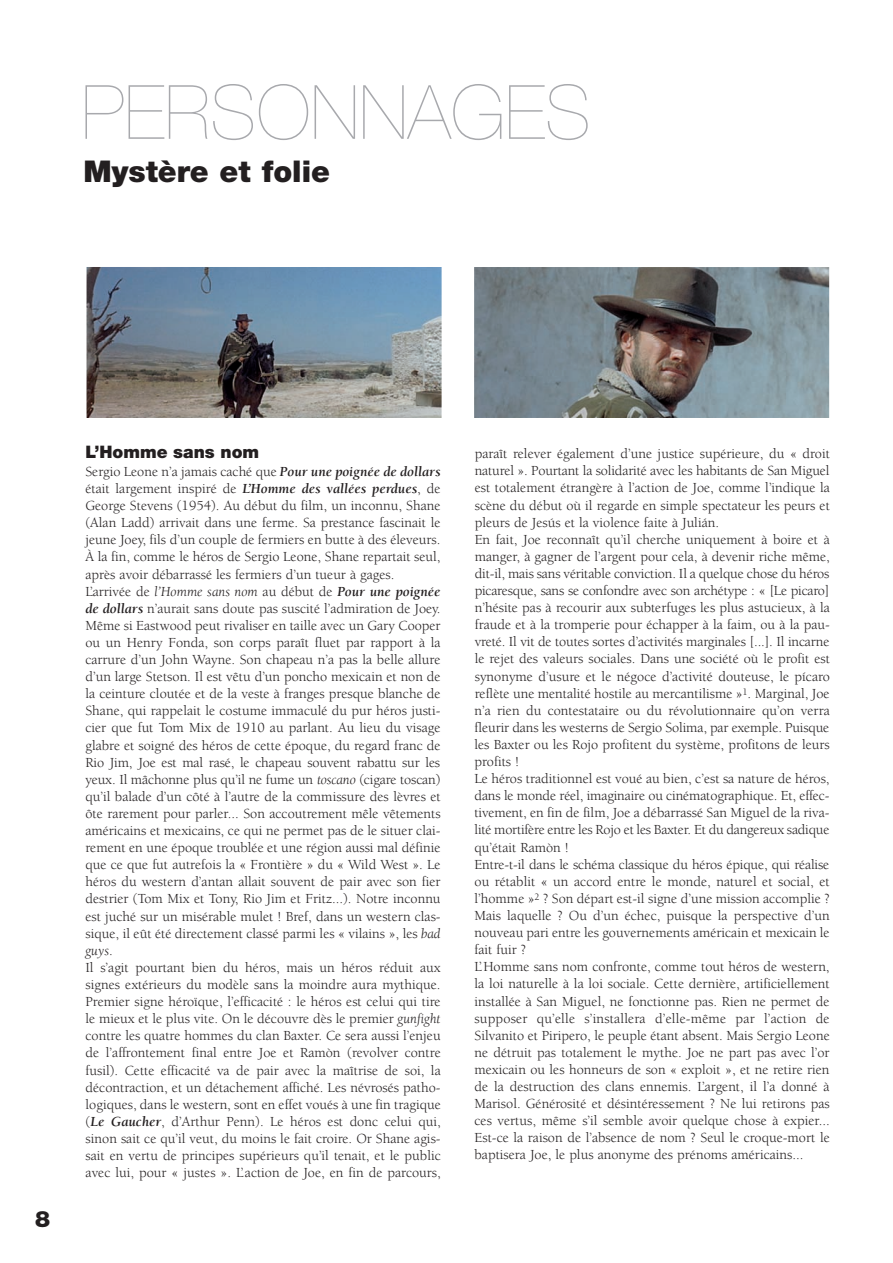
<style>
.page{position:relative;width:893px;height:1263px;background:#fff}
.page>*{position:absolute;margin:0;border:0;box-sizing:border-box;transform-origin:0 0}
.t1{font:200 75px "Helvetica Neue";color:#a8a9ad}
.t2{font:900 30px "Helvetica Neue";color:#231f20}
.t3{font:900 22.5px "Helvetica Neue";color:#231f20}
.t4{font:900 17.25px "Helvetica Neue";color:#231f20}
.t5{font:14.25px/17.1px "Berkeley";color:#231f20}
.s1{font-weight:700;font-style:italic}
.s2{font-style:italic}
</style>
<div class="page">
<img style="left:87px;top:267px;width:355px;height:151px">
<img style="left:474px;top:267px;width:355px;height:151px">
<h1 class="t1" style="left:81px;top:85px;width:511px">PERSONNAGES</h1>
<h2 class="t2" style="left:84px;top:161px;width:248px">Mystère et folie</h2>
<h3 class="t3" style="left:35px;top:1211px;width:17px">8</h3>
<p class="t4" style="left:85px;top:445px;width:175px">L’Homme sans nom</p>
<p class="t5" style="left:85px;top:464px;width:357px">Sergio Leone n’a jamais caché que <span class="s1">Pour une poignée de dollars </span>était largement inspiré de <span class="s1">L’Homme des vallées perdues</span>, de George Stevens (1954). Au début du film, un inconnu, Shane (Alan Ladd) arrivait dans une ferme. Sa prestance fascinait le jeune Joey, fils d’un couple de fermiers en butte à des éleveurs.<br>À la fin, comme le héros de Sergio Leone, Shane repartait seul, après avoir débarrassé les fermiers d’un tueur à gages.<br>L’arrivée de <span class="s2">l’Homme sans nom</span> au début de <span class="s1">Pour une poignée de dollars</span> n’aurait sans doute pas suscité l’admiration de Joey.<br>Même si Eastwood peut rivaliser en taille avec un Gary Cooper ou un Henry Fonda, son corps paraît fluet par rapport à la carrure d’un John Wayne. Son chapeau n’a pas la belle allure d’un large Stetson. Il est vêtu d’un poncho mexicain et non de la ceinture cloutée et de la veste à franges presque blanche de Shane, qui rappelait le costume immaculé du pur héros justi&shy;cier que fut Tom Mix de 1910 au parlant. Au lieu du visage glabre et soigné des héros de cette époque, du regard franc de Rio Jim, Joe est mal rasé, le chapeau souvent rabattu sur les yeux. Il mâchonne plus qu’il ne fume un <span class="s2">toscano</span> (cigare toscan) qu’il balade d’un côté à l’autre de la commissure des lèvres et ôte rarement pour parler... Son accoutrement mêle vêtements américains et mexicains, ce qui ne permet pas de le situer clai&shy;rement en une époque troublée et une région aussi mal définie que ce que fut autrefois la « Frontière » du « Wild West ». Le héros du western d’antan allait souvent de pair avec son fier destrier (Tom Mix et Tony, Rio Jim et Fritz...). Notre inconnu est juché sur un misérable mulet ! Bref, dans un western clas&shy;sique, il eût été directement classé parmi les « vilains », les <span class="s2">bad guys</span>.<br>Il s’agit pourtant bien du héros, mais un héros réduit aux signes extérieurs du modèle sans la moindre aura mythique.<br>Premier signe héroïque, l’efficacité : le héros est celui qui tire le mieux et le plus vite. On le découvre dès le premier <span class="s2">gunfight </span>contre les quatre hommes du clan Baxter. Ce sera aussi l’enjeu de l’affrontement final entre Joe et Ramòn (revolver contre fusil). Cette efficacité va de pair avec la maîtrise de soi, la décontraction, et un détachement affiché. Les névrosés patho&shy;logiques, dans le western, sont en effet voués à une fin tragique (<span class="s1">Le Gaucher</span>, d’Arthur Penn). Le héros est donc celui qui, sinon sait ce qu’il veut, du moins le fait croire. Or Shane agis&shy;sait en vertu de principes supérieurs qu’il tenait, et le public avec lui, pour « justes ». L’action de Joe, en fin de parcours,</p>
<p class="t5" style="left:474px;top:446px;width:357px">paraît relever également d’une justice supérieure, du « droit naturel ». Pourtant la solidarité avec les habitants de San Miguel est totalement étrangère à l’action de Joe, comme l’indique la scène du début où il regarde en simple spectateur les peurs et pleurs de Jesús et la violence faite à Julián.<br>En fait, Joe reconnaît qu’il cherche uniquement à boire et à manger, à gagner de l’argent pour cela, à devenir riche même, dit-il, mais sans véritable conviction. Il a quelque chose du héros picaresque, sans se confondre avec son archétype : « [Le picaro] n’hésite pas à recourir aux subterfuges les plus astucieux, à la fraude et à la tromperie pour échapper à la faim, ou à la pau&shy;vreté. Il vit de toutes sortes d’activités marginales [...]. Il incarne le rejet des valeurs sociales. Dans une société où le profit est synonyme d’usure et le négoce d’activité douteuse, le pícaro reflète une mentalité hostile au mercantilisme »<sup>1</sup>. Marginal, Joe n’a rien du contestataire ou du révolutionnaire qu’on verra fleurir dans les westerns de Sergio Solima, par exemple. Puisque les Baxter ou les Rojo profitent du système, profitons de leurs profits !<br>Le héros traditionnel est voué au bien, c’est sa nature de héros, dans le monde réel, imaginaire ou cinématographique. Et, effec - tivement, en fin de film, Joe a débarrassé San Miguel de la riva&shy;lité mortifère entre les Rojo et les Baxter. Et du dangereux sadique qu’était Ramòn !<br>Entre-t-il dans le schéma classique du héros épique, qui réalise ou rétablit « un accord entre le monde, naturel et social, et l’homme »<sup>2</sup> ? Son départ est-il signe d’une mission accomplie ?<br>Mais laquelle ? Ou d’un échec, puisque la perspective d’un nouveau pari entre les gouvernements américain et mexicain le fait fuir ?<br>L’Homme sans nom confronte, comme tout héros de western, la loi naturelle à la loi sociale. Cette dernière, artificiellement installée à San Miguel, ne fonctionne pas. Rien ne permet de supposer qu’elle s’installera d’elle-même par l’action de Silvanito et Piripero, le peuple étant absent. Mais Sergio Leone ne détruit pas totalement le mythe. Joe ne part pas avec l’or mexicain ou les honneurs de son « exploit », et ne retire rien de la destruction des clans ennemis. L’argent, il l’a donné à Marisol. Générosité et désintéressement ? Ne lui retirons pas ces vertus, même s’il semble avoir quelque chose à expier...<br>Est-ce la raison de l’absence de nom ? Seul le croque-mort le baptisera Joe, le plus anonyme des prénoms américains...</p>
</div>
